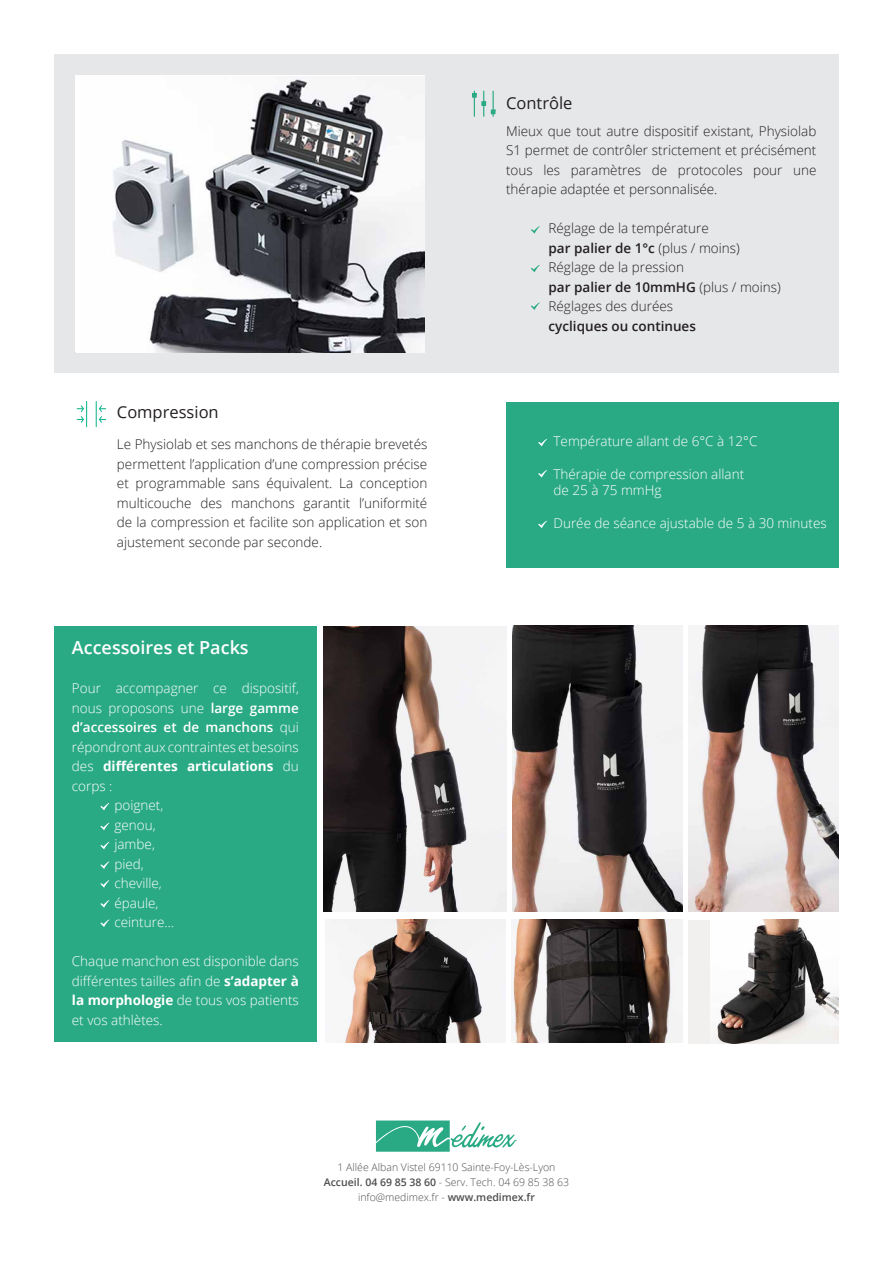
<style>
.page{position:relative;width:893px;height:1263px;background:#fff}
.page>*{position:absolute;margin:0;border:0;box-sizing:border-box;transform-origin:0 0}
.t1{font:600 18px "Open Sans";color:#fff}
.t2{font:16.5px "Open Sans";color:#231f20}
.t3{font:300 13.5px/19.5px "Open Sans";color:#231f20;text-align:justify}
.t4{font:300 13.5px/19.5px "Open Sans";color:#fff;text-align:justify}
.t5{font:600 13.5px "Open Sans";color:#231f20}
.t6{font:300 10.5px/15px "Open Sans";color:#4e4e4e;text-align:center}
.s1{font-weight:600}
.s2{font-weight:700}
.s3{font-weight:300}
</style>
<div class="page">
<div style="left:54px;top:626px;width:263px;height:416px;background:#2aaa84"></div>
<div style="left:54px;top:54px;width:785px;height:318px;background:#e6e7e9"></div>
<svg style="left:376px;top:1120px;width:141px;height:32px"></svg>
<svg style="left:531px;top:265px;width:9px;height:7px"></svg>
<svg style="left:531px;top:226px;width:9px;height:8px"></svg>
<svg style="left:531px;top:302px;width:9px;height:8px"></svg>
<svg style="left:472px;top:90px;width:24px;height:27px"></svg>
<svg style="left:96px;top:401px;width:10px;height:26px"></svg>
<svg style="left:77px;top:401px;width:10px;height:26px"></svg>
<img style="left:323px;top:626px;width:183px;height:286px">
<img style="left:512px;top:626px;width:171px;height:286px">
<img style="left:689px;top:626px;width:150px;height:286px">
<img style="left:329px;top:919px;width:176px;height:124px">
<img style="left:512px;top:919px;width:171px;height:124px">
<div style="left:688px;top:919px;width:151px;height:124px;background:#f1f0ee"></div>
<img style="left:710px;top:919px;width:129px;height:124px">
<svg style="left:100px;top:803px;width:9px;height:7px"></svg>
<svg style="left:100px;top:823px;width:9px;height:7px"></svg>
<svg style="left:100px;top:842px;width:9px;height:7px"></svg>
<svg style="left:100px;top:861px;width:9px;height:8px"></svg>
<svg style="left:100px;top:880px;width:9px;height:8px"></svg>
<svg style="left:100px;top:900px;width:9px;height:8px"></svg>
<svg style="left:100px;top:919px;width:9px;height:8px"></svg>
<img style="left:81px;top:77px;width:343px;height:276px">
<div style="left:506px;top:402px;width:333px;height:166px;background:#2aaa84"></div>
<svg style="left:538px;top:439px;width:9px;height:7px"></svg>
<svg style="left:538px;top:470px;width:9px;height:7px"></svg>
<svg style="left:538px;top:521px;width:9px;height:7px"></svg>
<p class="t2" style="left:506px;top:92px;width:68px">Contrôle</p>
<p class="t2" style="left:117px;top:401px;width:103px">Compression</p>
<p class="t3" style="left:117px;top:434px;width:312px">Le Physiolab et ses manchons de thérapie brevetés permettent l’application d’une compression précise et programmable sans équivalent. La conception multicouche des manchons garantit l’uniformité de la compression et facilite son application et son ajustement seconde par seconde.</p>
<p class="t1" style="left:72px;top:635px;width:178px">Accessoires et Packs</p>
<p class="t4" style="left:72px;top:678px;width:228px">Pour accompagner ce dispositif, nous proposons une <span class="s1">large gamme d’accessoires et de manchons</span> qui répondront aux contraintes et besoins des <span class="s2">différentes articulations</span> du corps :</p>
<p class="t4" style="left:114px;top:795px;width:50px">poignet,</p>
<p class="t4" style="left:114px;top:815px;width:43px">genou,</p>
<p class="t4" style="left:114px;top:834px;width:42px">jambe,</p>
<p class="t4" style="left:114px;top:854px;width:31px">pied,</p>
<p class="t4" style="left:114px;top:873px;width:49px">cheville,</p>
<p class="t4" style="left:114px;top:893px;width:45px">épaule,</p>
<p class="t4" style="left:114px;top:912px;width:61px">ceinture…</p>
<p class="t4" style="left:72px;top:951px;width:228px">Chaque manchon est disponible dans différentes tailles afin de <span class="s2">s’adapter à la morphologie</span> de tous vos patients et vos athlètes.</p>
<p class="t3" style="left:506px;top:121px;width:312px">Mieux que tout autre dispositif existant, Physiolab S1 permet de contrôler strictement et précisément tous les paramètres de protocoles pour une thérapie adaptée et personnalisée.</p>
<p class="t3" style="left:549px;top:218px;width:162px">Réglage de la température</p>
<p class="t5" style="left:549px;top:239px;width:193px">par palier de 1°c <span class="s3">(plus / moins)</span></p>
<p class="t3" style="left:549px;top:257px;width:137px">Réglage de la pression</p>
<p class="t5" style="left:549px;top:278px;width:234px">par palier de 10mmHG <span class="s3">(plus / moins)</span></p>
<p class="t3" style="left:549px;top:296px;width:126px">Réglages des durées</p>
<p class="t5" style="left:549px;top:317px;width:149px">cycliques ou continues</p>
<p class="t4" style="left:553px;top:430px;width:205px">Température allant de 6°C à 12°C</p>
<p class="t4" style="left:553px;top:463px;width:192px">Thérapie de compression allant</p>
<p class="t4" style="left:553px;top:480px;width:110px">de 25 à 75 mmHg</p>
<p class="t4" style="left:553px;top:513px;width:275px">Durée de séance ajustable de 5 à 30 minutes</p>
<p class="t6" style="left:324px;top:1159px;width:247px">1 Allée Alban Vistel 69110 Sainte-Foy-Lès-Lyon<br><span class="s1">Accueil. 04 69 85 38 60</span> - Serv. Tech. 04 69 85 38 63 info@medimex.fr - <span class="s1">www.medimex.fr</span></p>
</div>
